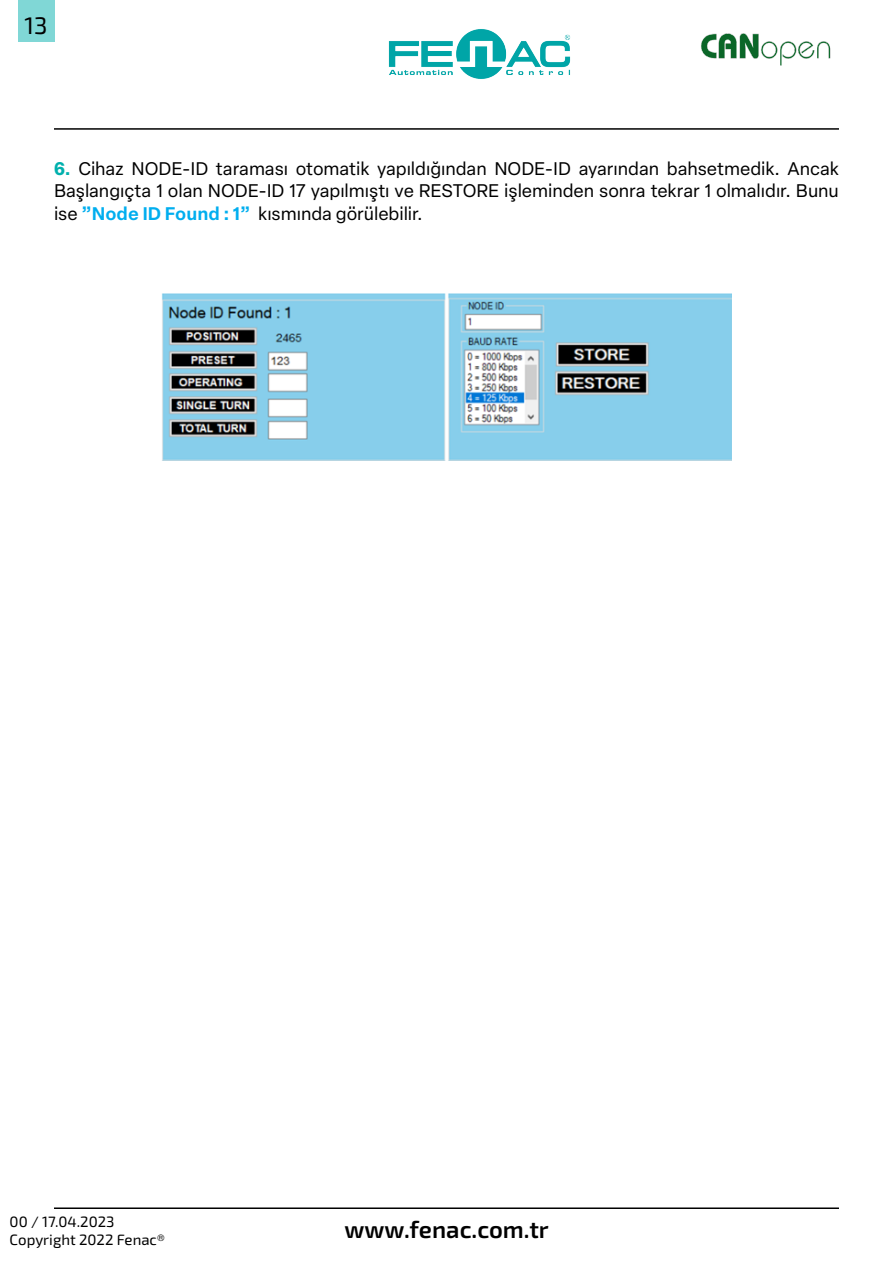
<style>
.page{position:relative;width:893px;height:1263px;background:#fff}
.page>*{position:absolute;margin:0;border:0;box-sizing:border-box;transform-origin:0 0}
.t1{font:600 24px "Exo 2";color:#000}
.t2{font:24px "Exo 2";color:#000}
.Body_Text{font:18px/22.5px "Elza Text";letter-spacing:-.005em;color:#000;text-align:justify}
.t3{font:15px/18px "Exo 2";color:#000}
.s1{font-weight:700;color:#00b0ad}
.s2{font-weight:600;color:#00aeef}
</style>
<div class="page">
<img style="left:388px;top:29px;width:183px;height:50px">
<hr style="left:54px;top:128px;width:785px;height:2px;background:#000">
<hr style="left:54px;top:1207px;width:785px;height:2px;background:#000">
<div style="left:18px;top:0;width:36px;height:42px;background:#80d7d6"></div>
<img style="left:701px;top:33px;width:130px;height:33px">
<img style="left:162px;top:293px;width:570px;height:167px">
<h1 class="t2" style="left:25px;top:11px;width:24px">13</h1>
<p class="Body_Text" style="left:54px;top:156px;width:786px"><span class="s1">6.</span> Cihaz NODE-ID taraması otomatik yapıldığından NODE-ID ayarından bahsetmedik. Ancak Başlangıçta 1 olan NODE-ID 17 yapılmıştı ve RESTORE işleminden sonra tekrar 1 olmalıdır. Bunu ise <span class="s2">”Node ID Found : 1”</span> kısmında görülebilir.</p>
<p class="t3" style="left:10px;top:1213px;width:157px">00 / 17.04.2023<br>Copyright 2022 Fenac®</p>
<h1 class="t1" style="left:345px;top:1215px;width:206px">www.fenac.com.tr</h1>
</div>
